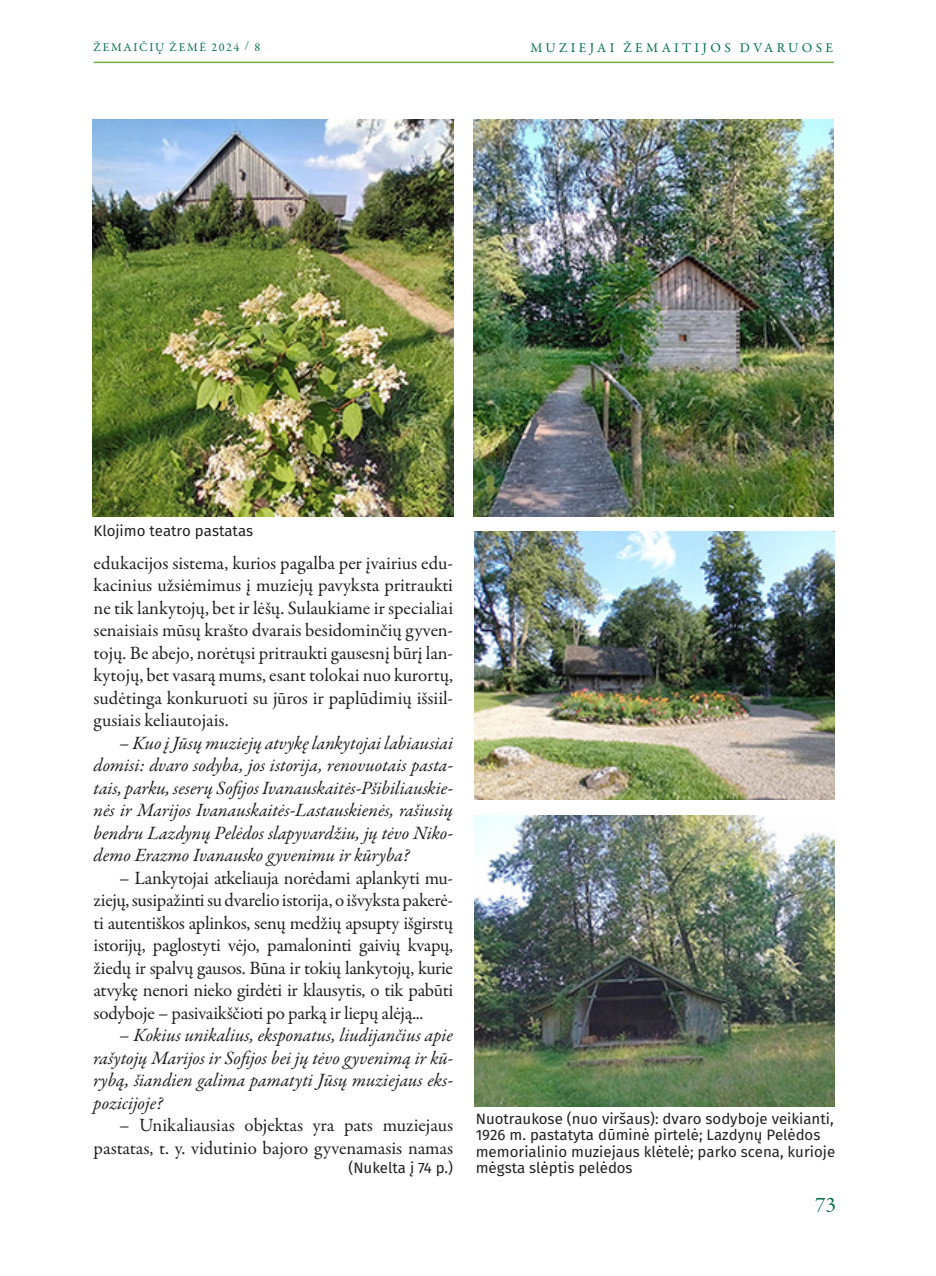
<style>
.page{position:relative;width:936px;height:1276px;background:#fff}
.page>*{position:absolute;margin:0;border:0;box-sizing:border-box;transform-origin:0 0}
.t1{font:21px "Garamond Premr Pro";color:#017045}
.tekstas{font:18.9px/22.5px "Garamond Premr Pro";letter-spacing:-.005em;color:#231f20;text-align:justify}
.tekstas-2{font:italic 18.9px/22.5px "Garamond Premr Pro";color:#231f20;text-align:justify}
.parašas{font:15px/16.5px "Fira Sans";color:#231f20}
.nukelta{font:15px "Fira Sans";color:#231f20}
.t2{font:13.5px "Garamond Premr Pro";letter-spacing:.25em;color:#017045}
.t3{font:12px "Garamond Premr Pro";letter-spacing:.14em;color:#017045}
</style>
<div class="page">
<hr style="left:94px;top:62px;width:739px;height:1px;background:#6fb048">
<img style="left:93px;top:119px;width:360px;height:398px">
<img style="left:473px;top:119px;width:360px;height:398px">
<img style="left:474px;top:531px;width:360px;height:268px">
<img style="left:474px;top:815px;width:360px;height:292px">
<p class="t3" style="left:94px;top:40px;width:168px">ŽEMAIČIŲ ŽEMĖ 2024 / 8</p>
<p class="t2" style="left:530px;top:39px;width:304px">MUZIEJAI ŽEMAITIJOS DVARUOSE</p>
<p class="parašas" style="left:94px;top:524px;width:161px">Klojimo teatro pastatas</p>
<p class="tekstas" style="left:94px;top:552px;width:361px">edukacijos sistema, kurios pagalba per įvairius edu&shy;kacinius užsiėmimus į muziejų pavyksta pritraukti ne tik lankytojų, bet ir lėšų. Sulaukiame ir specialiai senaisiais mūsų krašto dvarais besidominčių gyven&shy;tojų. Be abejo, norėtųsi pritraukti gausesnį būrį lan&shy;kytojų, bet vasarą mums, esant tolokai nuo kurortų, sudėtinga konkuruoti su jūros ir paplūdimių išsiil&shy;gusiais keliautojais.</p>
<p class="tekstas-2" style="left:94px;top:732px;width:361px;text-indent:26px">– Kuo į Jūsų muziejų atvykę lankytojai labiausiai domisi: dvaro sodyba, jos istorija, renovuotais pasta&shy;tais, parku, seserų Sofijos Ivanauskaitės-Pšibiliauskie&shy;nės ir Marijos Ivanauskaitės-Lastauskienės, rašiusių bendru Lazdynų Pelėdos slapyvardžiu, jų tėvo Niko&shy;demo Erazmo Ivanausko gyvenimu ir kūryba?</p>
<p class="tekstas" style="left:94px;top:867px;width:361px;text-indent:26px">– Lankytojai atkeliauja norėdami aplankyti mu&shy;ziejų, susipažinti su dvarelio istorija, o išvyksta pakerė&shy;ti autentiškos aplinkos, senų medžių apsupty išgirstų istorijų, paglostyti vėjo, pamaloninti gaivių kvapų, žiedų ir spalvų gausos. Būna ir tokių lankytojų, kurie atvykę nenori nieko girdėti ir klausytis, o tik pabūti sodyboje – pasivaikščioti po parką ir liepų alėją...</p>
<p class="tekstas-2" style="left:94px;top:1025px;width:361px;text-indent:26px">– Kokius unikalius, eksponatus, liudijančius apie rašytojų Marijos ir Sofijos bei jų tėvo gyvenimą ir kū&shy;rybą, šiandien galima pamatyti Jūsų muziejaus eks&shy;pozicijoje?</p>
<p class="tekstas" style="left:94px;top:1114px;width:361px;text-align:right">– Unikaliausias objektas yra pats muziejaus pastatas, t. y. vidutinio bajoro gyvenamasis namas</p>
<p class="nukelta" style="left:348px;top:1156px;width:106px">(Nukelta į 74 p.)</p>
<p class="parašas" style="left:476px;top:1111px;width:361px">Nuotraukose (nuo viršaus): dvaro sodyboje veikianti, 1926 m. pastatyta dūminė pirtelė; Lazdynų Pelėdos memorialinio muziejaus klėtelė; parko scena, kurioje mėgsta slėptis pelėdos</p>
<p class="t1" style="left:815px;top:1192px;width:22px">73</p>
</div>
